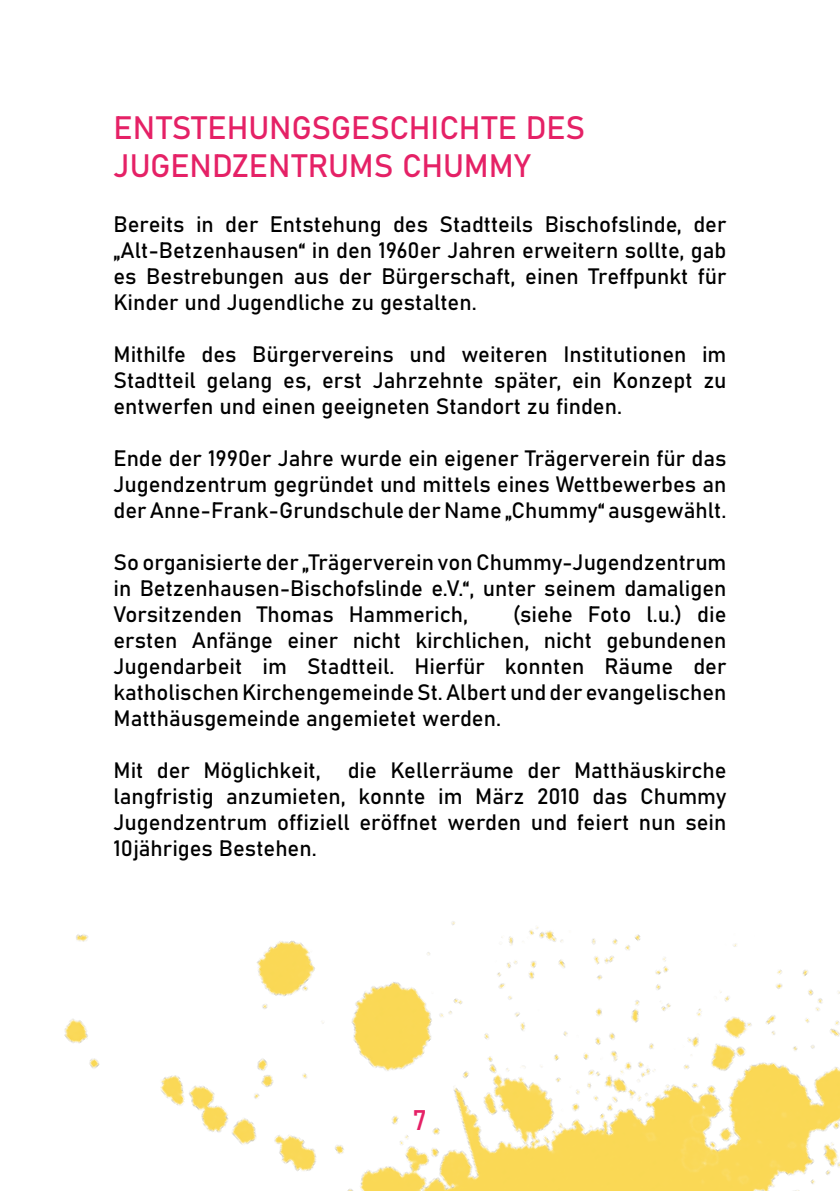
<style>
.page{position:relative;width:840px;height:1191px;background:#fff}
.page>*{position:absolute;margin:0;border:0;box-sizing:border-box;transform-origin:0 0}
.t1{font:32px/38.4px "Bahnschrift";color:#e52166}
.t2{font:28px "Bahnschrift";color:#e52166}
.t3{font:22px/26px "Bahnschrift";color:#000;text-align:justify}
</style>
<div class="page">
<img style="left:64px;top:921px;width:775px;height:270px">
<h1 class="t1" style="left:113px;top:108px;width:473px">ENTSTEHUNGSGESCHICHTE DES<br>JUGENDZENTRUMS CHUMMY</h1>
<p class="t3" style="left:113px;top:211px;width:614px">Bereits in der Entstehung des Stadtteils Bischofslinde, der „Alt-Betzenhausen“ in den 1960er Jahren erweitern sollte, gab es Bestrebungen aus der Bürgerschaft, einen Treffpunkt für Kinder und Jugendliche zu gestalten.</p>
<p class="t3" style="left:113px;top:341px;width:614px">Mithilfe des Bürgervereins und weiteren Institutionen im Stadtteil gelang es, erst Jahrzehnte später, ein Konzept zu entwerfen und einen geeigneten Standort zu finden.</p>
<p class="t3" style="left:113px;top:445px;width:614px">Ende der 1990er Jahre wurde ein eigener Trägerverein für das Jugendzentrum gegründet und mittels eines Wettbewerbes an der Anne-Frank-Grundschule der Name „Chummy“ ausgewählt.</p>
<p class="t3" style="left:113px;top:549px;width:614px">So organisierte der „Trägerverein von Chummy-Jugendzentrum in Betzenhausen-Bischofslinde e.V.“, unter seinem damaligen Vorsitzenden Thomas Hammerich,</p>
<p class="t3" style="left:113px;top:601px;width:614px;text-indent:399px">(siehe Foto l.u.) die ersten Anfänge einer nicht kirchlichen, nicht gebundenen Jugendarbeit im Stadtteil. Hierfür konnten Räume der katholischen Kirchengemeinde St. Albert und der evangelischen Matthäusgemeinde angemietet werden.</p>
<p class="t3" style="left:113px;top:757px;width:614px">Mit der Möglichkeit, die Kellerräume der Matthäuskirche langfristig anzumieten, konnte im März 2010 das Chummy Jugendzentrum offiziell eröffnet werden und feiert nun sein 10jähriges Bestehen.</p>
<p class="t2" style="left:413px;top:1102px;width:16px">7</p>
</div>
